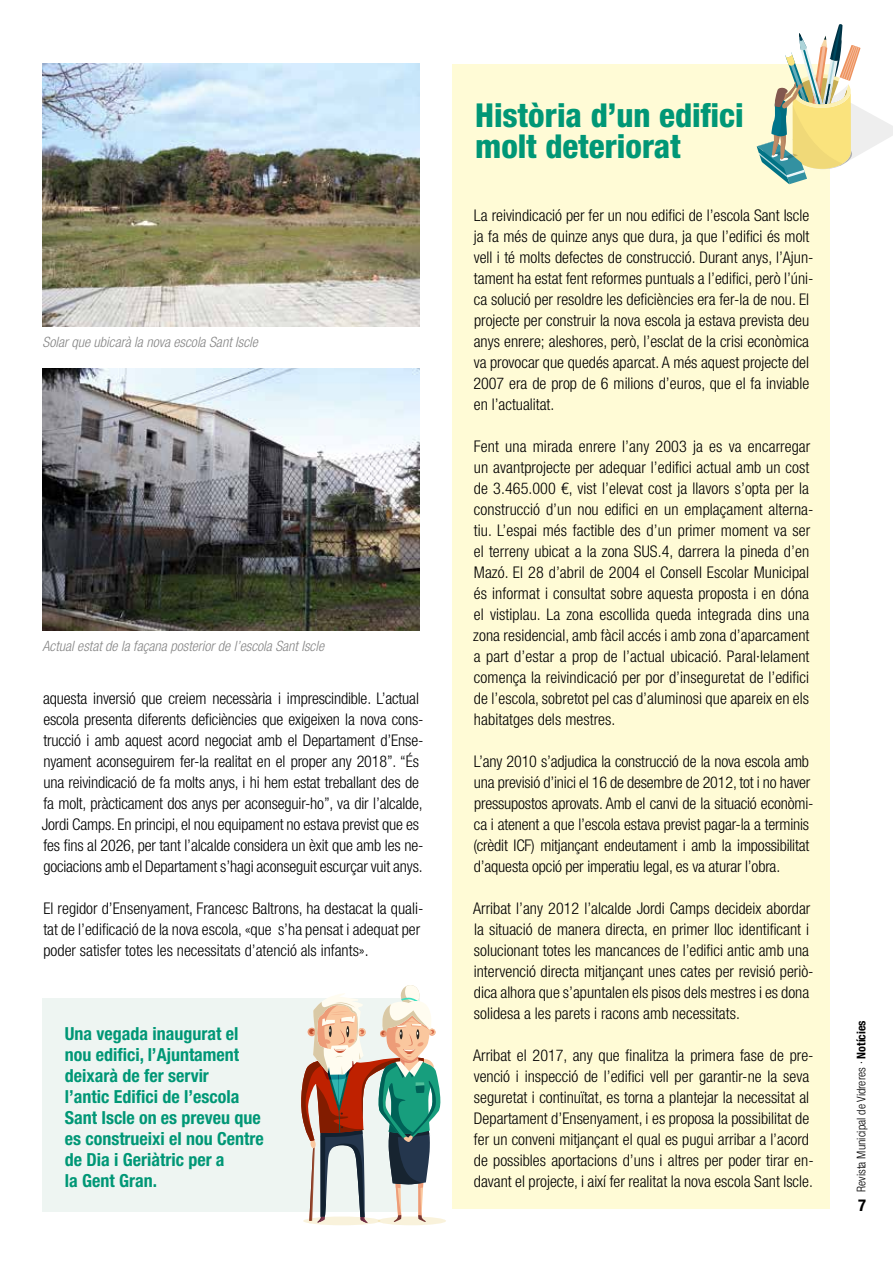
<style>
.page{position:relative;width:893px;height:1263px;background:#fff}
.page>*{position:absolute;margin:0;border:0;box-sizing:border-box;transform-origin:0 0}
.t1{font:800 condensed 33px/31.5px "Helvetica Neue LT Std";color:#009776}
.t2{font:700 condensed 18px/21px "Helvetica Neue LT Std";color:#009776}
.t3{font:700 condensed 16.5px "Helvetica Neue LT Std";color:#000}
.t4{font:300 condensed 16.2px/21px "Helvetica Neue LT Std";color:#000}
.t5{font:italic 300 condensed 14.25px "Helvetica Neue LT Std";color:#878787}
.t6{font:300 condensed 12px "Helvetica Neue LT Std";color:#000}
.s1{font-weight:700}
</style>
<div class="page">
<div style="left:452px;top:64px;width:377px;height:1144px;background:#fffbd6"></div>
<div style="left:43px;top:998px;width:377px;height:214px;background:#eef5f2"></div>
<img style="left:43px;top:64px;width:377px;height:262px">
<img style="left:43px;top:368px;width:377px;height:263px">
<svg style="left:757px;top:24px;width:136px;height:160px"></svg>
<div style="left:303px;top:1216px;width:77px;height:9px;background:#f9f2db;border-radius:50%"></div>
<div style="left:378px;top:1216px;width:68px;height:9px;background:#f9f2db;border-radius:50%"></div>
<svg style="left:301px;top:985px;width:142px;height:238px"></svg>
<p class="t5" style="left:43px;top:333px;width:217px">Solar que ubicarà la nova escola Sant Iscle</p>
<p class="t5" style="left:43px;top:638px;width:283px">Actual estat de la façana posterior de l’escola Sant Iscle</p>
<p class="t4" style="left:42px;top:688px;width:383px">aquesta inversió que creiem necessària i imprescindible. L’actual escola presenta diferents deficiències que exigeixen la nova cons&shy;trucció i amb aquest acord negociat amb el Departament d’Ense&shy;nyament aconseguirem fer-la realitat en el proper any 2018”. “És una reivindicació de fa molts anys, i hi hem estat treballant des de fa molt, pràcticament dos anys per aconseguir-ho”, va dir l’alcalde, Jordi Camps. En principi, el nou equipament no estava previst que es fes fins al 2026, per tant l’alcalde considera un èxit que amb les ne&shy;gociacions amb el Departament s’hagi aconseguit escurçar vuit anys.</p>
<p class="t4" style="left:43px;top:898px;width:382px">El regidor d’Ensenyament, Francesc Baltrons, ha destacat la quali&shy;tat de l’edificació de la nova escola, «que s’ha pensat i adequat per poder satisfer totes les necessitats d’atenció als infants».</p>
<p class="t2" style="left:65px;top:1023px;width:201px">Una vegada inaugurat el nou edifici, l’Ajuntament deixarà de fer servir<br>l’antic Edifici de l’escola<br>Sant Iscle on es preveu que es construeixi el nou Centre de Dia i Geriàtric per a<br>la Gent Gran.</p>
<h1 class="t1" style="left:475px;top:99px;width:270px">Història d’un edifici molt deteriorat</h1>
<p class="t4" style="left:473px;top:205px;width:342px">La reivindicació per fer un nou edifici de l’escola Sant Iscle ja fa més de quinze anys que dura, ja que l’edifici és molt vell i té molts defectes de construcció. Durant anys, l’Ajun&shy;tament ha estat fent reformes puntuals a l’edifici, però l’úni&shy;ca solució per resoldre les deficiències era fer-la de nou. El projecte per construir la nova escola ja estava prevista deu anys enrere; aleshores, però, l’esclat de la crisi econòmica va provocar que quedés aparcat. A més aquest projecte del 2007 era de prop de 6 milions d’euros, que el fa inviable en l’actualitat.</p>
<p class="t4" style="left:473px;top:436px;width:342px">Fent una mirada enrere l’any 2003 ja es va encarregar un avantprojecte per adequar l’edifici actual amb un cost de 3.465.000 €, vist l’elevat cost ja llavors s’opta per la construcció d’un nou edifici en un emplaçament alterna&shy;tiu. L’espai més factible des d’un primer moment va ser el terreny ubicat a la zona SUS.4, darrera la pineda d’en Mazó. El 28 d’abril de 2004 el Consell Escolar Municipal és informat i consultat sobre aquesta proposta i en dóna el vistiplau. La zona escollida queda integrada dins una zona residencial, amb fàcil accés i amb zona d’aparcament a part d’estar a prop de l’actual ubicació. Paral·lelament comença la reivindicació per por d’inseguretat de l’edifici de l’escola, sobretot pel cas d’aluminosi que apareix en els habitatges dels mestres.</p>
<p class="t4" style="left:473px;top:751px;width:342px">L’any 2010 s’adjudica la construcció de la nova escola amb una previsió d’inici el 16 de desembre de 2012, tot i no haver pressupostos aprovats. Amb el canvi de la situació econòmi&shy;ca i atenent a que l’escola estava previst pagar-la a terminis (crèdit ICF) mitjançant endeutament i amb la impossibilitat d’aquesta opció per imperatiu legal, es va aturar l’obra.</p>
<p class="t4" style="left:473px;top:898px;width:342px">Arribat l’any 2012 l’alcalde Jordi Camps decideix abordar la situació de manera directa, en primer lloc identificant i solucionant totes les mancances de l’edifici antic amb una intervenció directa mitjançant unes cates per revisió periò&shy;dica alhora que s’apuntalen els pisos dels mestres i es dona solidesa a les parets i racons amb necessitats.</p>
<p class="t4" style="left:473px;top:1045px;width:342px">Arribat el 2017, any que finalitza la primera fase de pre&shy;venció i inspecció de l’edifici vell per garantir-ne la seva seguretat i continuïtat, es torna a plantejar la necessitat al Departament d’Ensenyament, i es proposa la possibilitat de fer un conveni mitjançant el qual es pugui arribar a l’acord de possibles aportacions d’uns i altres per poder tirar en&shy;davant el projecte, i així fer realitat la nova escola Sant Iscle.</p>
<p class="t6" style="left:854px;top:1192px;width:173px;rotate:-90deg">Revista Municipal de Vidreres · <span class="s1">Notícies</span></p>
<p class="t3" style="left:858px;top:1195px;width:9px">7</p>
</div>
